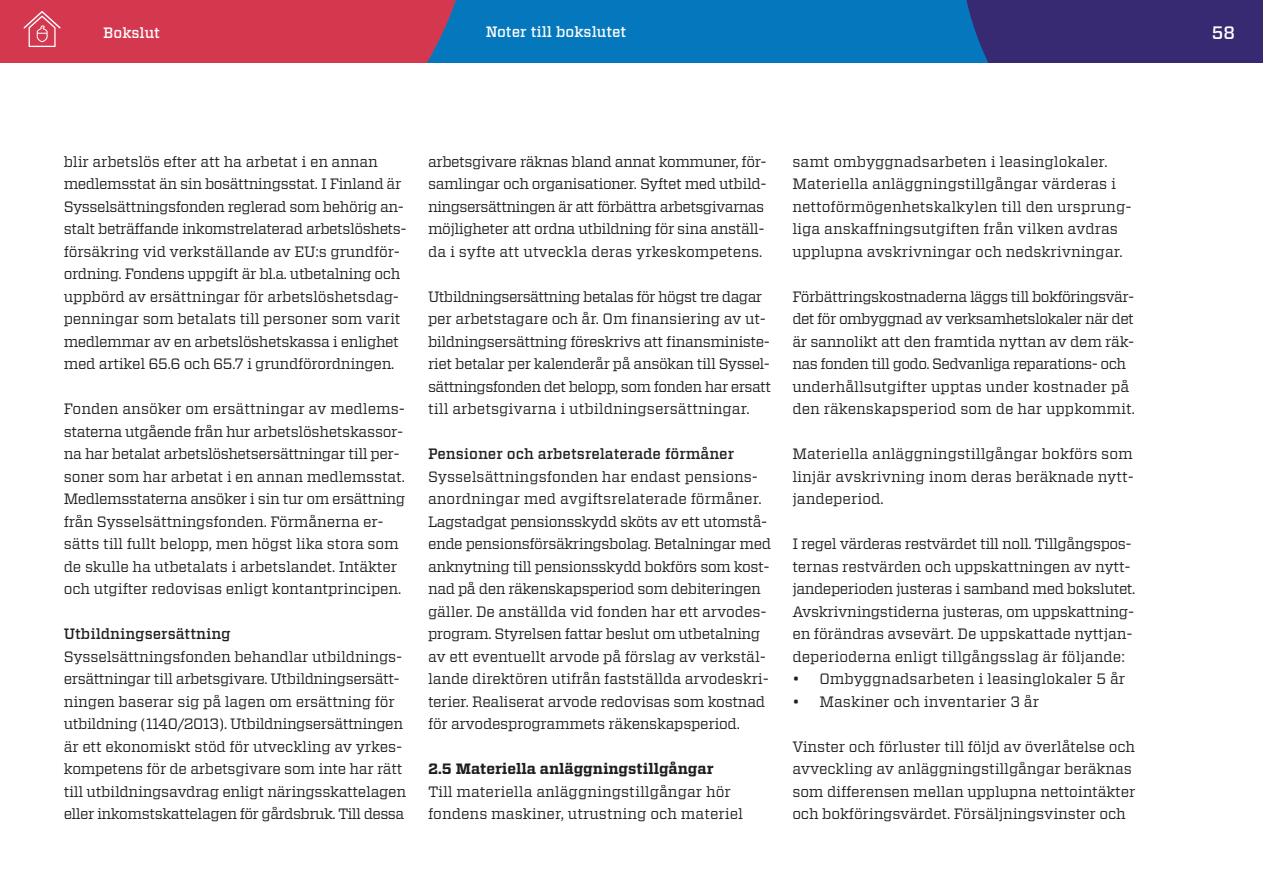
<style>
.page{position:relative;width:1263px;height:893px;background:#fff}
.page>*{position:absolute;margin:0;border:0;box-sizing:border-box;transform-origin:0 0}
.t1{font:500 18px "Vitesse";color:#fff}
.Leipis{font:15px/22.5px "Vitesse";letter-spacing:-.02em;color:#1d1d1b}
.Leipis-2{font:15px/22.5px "Vitesse";color:#1d1d1b}
.Leipis-3{font:500 15px "Vitesse";color:#1d1d1b}
.t2{font:700 15px "Vitesse";color:#1d1d1b}
.t3{font:500 15px "Vitesse";color:#fff}
</style>
<div class="page">
<div style="left:470px;top:0;width:490px;height:63px;background:#0578bd"></div>
<div style="left:960px;top:0;width:303px;height:63px;background:#382a72"></div>
<svg style="left:0;top:0;width:470px;height:63px;background:#c83d56"></svg>
<p class="t3" style="left:103px;top:22px;width:58px">Bokslut</p>
<p class="t3" style="left:486px;top:22px;width:142px">Noter till bokslutet</p>
<p class="t1" style="left:1212px;top:20px;width:25px">58</p>
<p class="Leipis" style="left:64px;top:150px;width:344px">blir arbetslös efter att ha arbetat i en annan medlemsstat än sin bosättningsstat. I Finland är Sysselsättningsfonden reglerad som behörig an&shy;stalt beträffande inkomstrelaterad arbetslöshets&shy;försäkring vid verkställande av EU:s grundför&shy;ordning. Fondens uppgift är bl.a. utbetalning och uppbörd av ersättningar för arbetslöshetsdag&shy;penningar som betalats till personer som varit medlemmar av en arbetslöshetskassa i enlighet med artikel 65.6 och 65.7 i grundförordningen.</p>
<p class="Leipis" style="left:64px;top:397px;width:343px">Fonden ansöker om ersättningar av medlems&shy;staterna utgående från hur arbetslöshetskassor&shy;na har betalat arbetslöshetsersättningar till per&shy;soner som har arbetat i en annan medlemsstat.<br>Medlemsstaterna ansöker i sin tur om ersättning från Sysselsättningsfonden. Förmånerna er&shy;sätts till fullt belopp, men högst lika stora som de skulle ha utbetalats i arbetslandet. Intäkter och utgifter redovisas enligt kontantprincipen.</p>
<p class="Leipis-3" style="left:64px;top:624px;width:168px">Utbildningsersättning</p>
<p class="Leipis" style="left:64px;top:645px;width:344px">Sysselsättningsfonden behandlar utbildnings&shy;ersättningar till arbetsgivare. Utbildningsersätt&shy;ningen baserar sig på lagen om ersättning för utbildning (1140/2013). Utbildningsersättningen är ett ekonomiskt stöd för utveckling av yrkes&shy;kompetens för de arbetsgivare som inte har rätt till utbildningsavdrag enligt näringsskattelagen eller inkomstskattelagen för gårdsbruk. Till dessa</p>
<p class="Leipis" style="left:428px;top:150px;width:340px">arbetsgivare räknas bland annat kommuner, för&shy;samlingar och organisationer. Syftet med utbild&shy;ningsersättningen är att förbättra arbetsgivarnas möjligheter att ordna utbildning för sina anställ&shy;da i syfte att utveckla deras yrkeskompetens.</p>
<p class="Leipis" style="left:428px;top:285px;width:344px">Utbildningsersättning betalas för högst tre dagar per arbetstagare och år. Om finansiering av ut&shy;bildningsersättning föreskrivs att finansministe&shy;riet betalar per kalenderår på ansökan till Syssel&shy;sättningsfonden det belopp, som fonden har ersatt till arbetsgivarna i utbildningsersättningar.</p>
<p class="Leipis-3" style="left:428px;top:444px;width:308px">Pensioner och arbetsrelaterade förmåner</p>
<p class="Leipis" style="left:428px;top:465px;width:345px">Sysselsättningsfonden har endast pensions&shy;anordningar med avgiftsrelaterade förmåner.<br>Lagstadgat pensionsskydd sköts av ett utomstå&shy;ende pensionsförsäkringsbolag. Betalningar med anknytning till pensionsskydd bokförs som kost&shy;nad på den räkenskapsperiod som debiteringen gäller. De anställda vid fonden har ett arvodes&shy;program. Styrelsen fattar beslut om utbetalning av ett eventuellt arvode på förslag av verkstäl&shy;lande direktören utifrån fastställda arvodeskri&shy;terier. Realiserat arvode redovisas som kostnad för arvodesprogrammets räkenskapsperiod.</p>
<h3 class="t2" style="left:428px;top:759px;width:287px">2.5 Materiella anläggningstillgångar</h3>
<p class="Leipis-2" style="left:428px;top:780px;width:317px">Till materiella anläggningstillgångar hör fondens maskiner, utrustning och materiel</p>
<p class="Leipis-2" style="left:792px;top:150px;width:341px">samt ombyggnadsarbeten i leasinglokaler.<br>Materiella anläggningstillgångar värderas i nettoförmögenhetskalkylen till den ursprung&shy;liga anskaffningsutgiften från vilken avdras upplupna avskrivningar och nedskrivningar.</p>
<p class="Leipis" style="left:792px;top:285px;width:344px">Förbättringskostnaderna läggs till bokföringsvär&shy;det för ombyggnad av verksamhetslokaler när det är sannolikt att den framtida nyttan av dem räk&shy;nas fonden till godo. Sedvanliga reparations- och underhållsutgifter upptas under kostnader på den räkenskapsperiod som de har uppkommit.</p>
<p class="Leipis" style="left:792px;top:442px;width:343px;text-align:justify">Materiella anläggningstillgångar bokförs som linjär avskrivning inom deras beräknade nytt&shy;jandeperiod.</p>
<p class="Leipis" style="left:792px;top:532px;width:344px">I regel värderas restvärdet till noll. Tillgångspos&shy;ternas restvärden och uppskattningen av nytt&shy;jandeperioden justeras i samband med bokslutet.<br>Avskrivningstiderna justeras, om uppskattning&shy;en förändras avsevärt. De uppskattade nyttjan&shy;deperioderna enligt tillgångsslag är följande:</p>
<p class="Leipis-2" style="left:792px;top:667px;width:334px">• Ombyggnadsarbeten i leasinglokaler 5 år</p>
<p class="Leipis-2" style="left:792px;top:690px;width:248px">• Maskiner och inventarier 3 år</p>
<p class="Leipis" style="left:792px;top:735px;width:344px">Vinster och förluster till följd av överlåtelse och avveckling av anläggningstillgångar beräknas som differensen mellan upplupna nettointäkter och bokföringsvärdet. Försäljningsvinster och</p>
</div>
